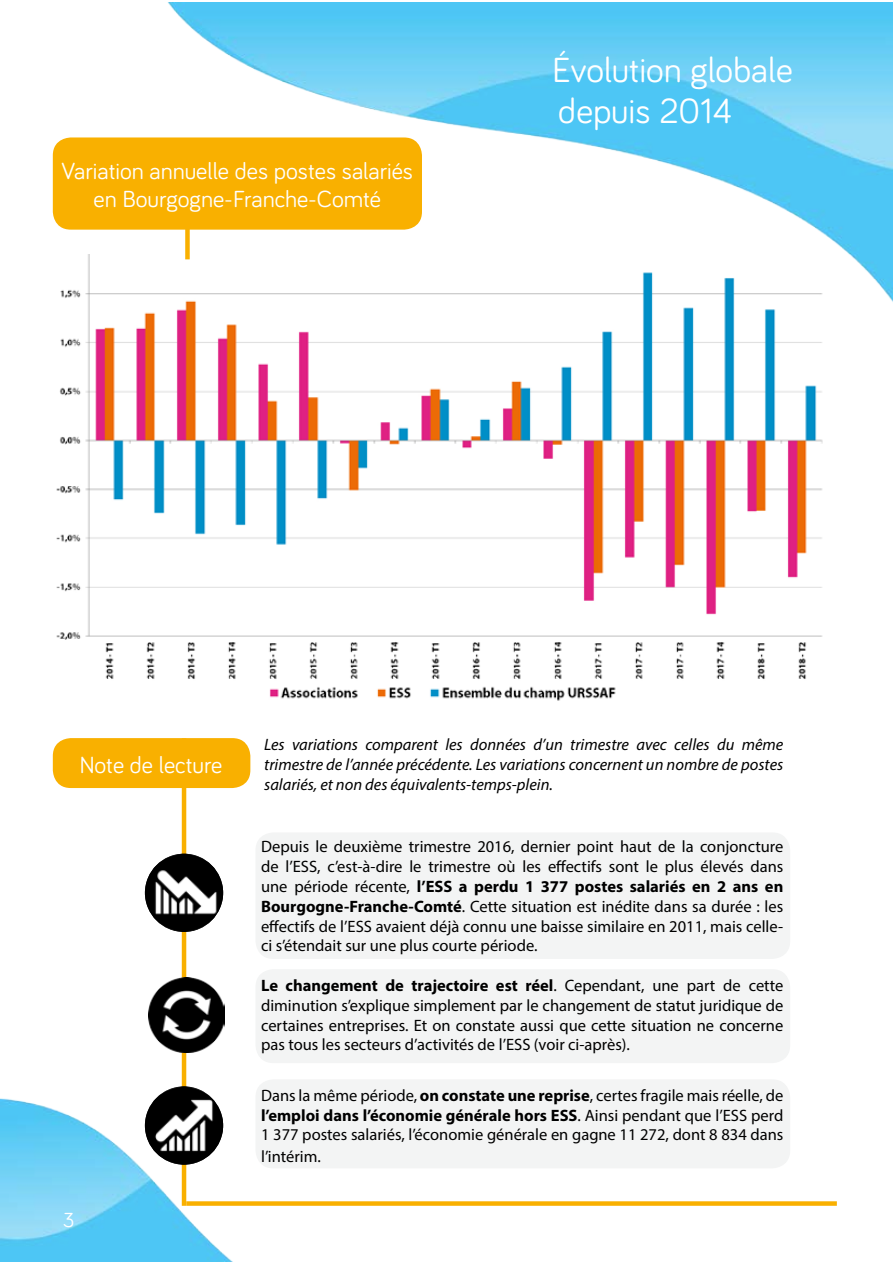
<style>
.page{position:relative;width:893px;height:1263px;background:#fff}
.page>*{position:absolute;margin:0;border:0;box-sizing:border-box;transform-origin:0 0}
.t1{font:36px/40.3px "Bariol";color:#fff}
.t2{font:24px/28.8px "Bariol";color:#fff;text-align:center}
.t3{font:21px "Bariol";color:#fff}
.t4{font:16.5px/19.8px "Myriad Pro";color:#000;text-align:justify}
.t5{font:italic 16.5px/19.8px "Myriad Pro";color:#000;text-align:justify}
.s1{font-weight:700}
</style>
<div class="page">
<div style="left:255px;top:1079px;width:535px;height:89px;background:#f3f4f4;border-radius:18px"></div>
<div style="left:255px;top:969px;width:535px;height:94px;background:#f3f4f4;border-radius:18px"></div>
<div style="left:255px;top:832px;width:535px;height:127px;background:#f3f4f4;border-radius:18px"></div>
<img style="left:167px;top:2px;width:725px;height:299px">
<img style="left:0;top:1094px;width:232px;height:167px">
<img style="left:56px;top:255px;width:772px;height:446px">
<div style="left:186px;top:1201px;width:651px;height:5px;background:#f9b000"></div>
<hr style="left:182px;top:738px;width:4px;height:468px;background:#f9b000">
<div style="left:53px;top:137px;width:369px;height:93px;background:#f9b000;border-radius:18px"></div>
<div style="left:185px;top:226px;width:5px;height:33px;background:#f9b000"></div>
<img style="left:145px;top:854px;width:78px;height:78px;border-radius:39px">
<img style="left:145px;top:1086px;width:78px;height:79px;border-radius:39px">
<div style="left:53px;top:738px;width:197px;height:50px;background:#f9b000;border-radius:18px"></div>
<img style="left:149px;top:977px;width:75px;height:76px">
<h2 class="t2" style="left:62px;top:155px;width:353px">Variation annuelle des postes salariés en Bourgogne-Franche-Comté</h2>
<h1 class="t1" style="left:552px;top:48px;width:242px">Évolution globale depuis 2014</h1>
<h2 class="t2" style="left:80px;top:749px;width:144px">Note de lecture</h2>
<p class="t3" style="left:63px;top:1205px;width:13px">3</p>
<p class="t5" style="left:264px;top:735px;width:521px">Les variations comparent les données d’un trimestre avec celles du même trimestre de l’année précédente. Les variations concernent un nombre de postes salariés, et non des équivalents-temps-plein.</p>
<p class="t4" style="left:261px;top:837px;width:524px">Depuis le deuxième trimestre 2016, dernier point haut de la conjoncture de l’ESS, c’est-à-dire le trimestre où les effectifs sont le plus élevés dans une période récente, <span class="s1">l’ESS a perdu 1 377 postes salariés en 2 ans en Bourgogne-Franche-Comté</span>. Cette situation est inédite dans sa durée : les effectifs de l’ESS avaient déjà connu une baisse similaire en 2011, mais celle&shy;ci s’étendait sur une plus courte période.</p>
<p class="t4" style="left:261px;top:975px;width:524px"><span class="s1">Le changement de trajectoire est réel</span>. Cependant, une part de cette diminution s’explique simplement par le changement de statut juridique de certaines entreprises. Et on constate aussi que cette situation ne concerne pas tous les secteurs d’activités de l’ESS (voir ci-après).</p>
<p class="t4" style="left:261px;top:1085px;width:524px">Dans la même période, <span class="s1">on constate une reprise</span>, certes fragile mais réelle, de <span class="s1">l’emploi dans l’économie générale hors ESS</span>. Ainsi pendant que l’ESS perd 1 377 postes salariés, l’économie générale en gagne 11 272, dont 8 834 dans</p>
<p class="t4" style="left:261px;top:1146px;width:61px">l’intérim.</p>
</div>
